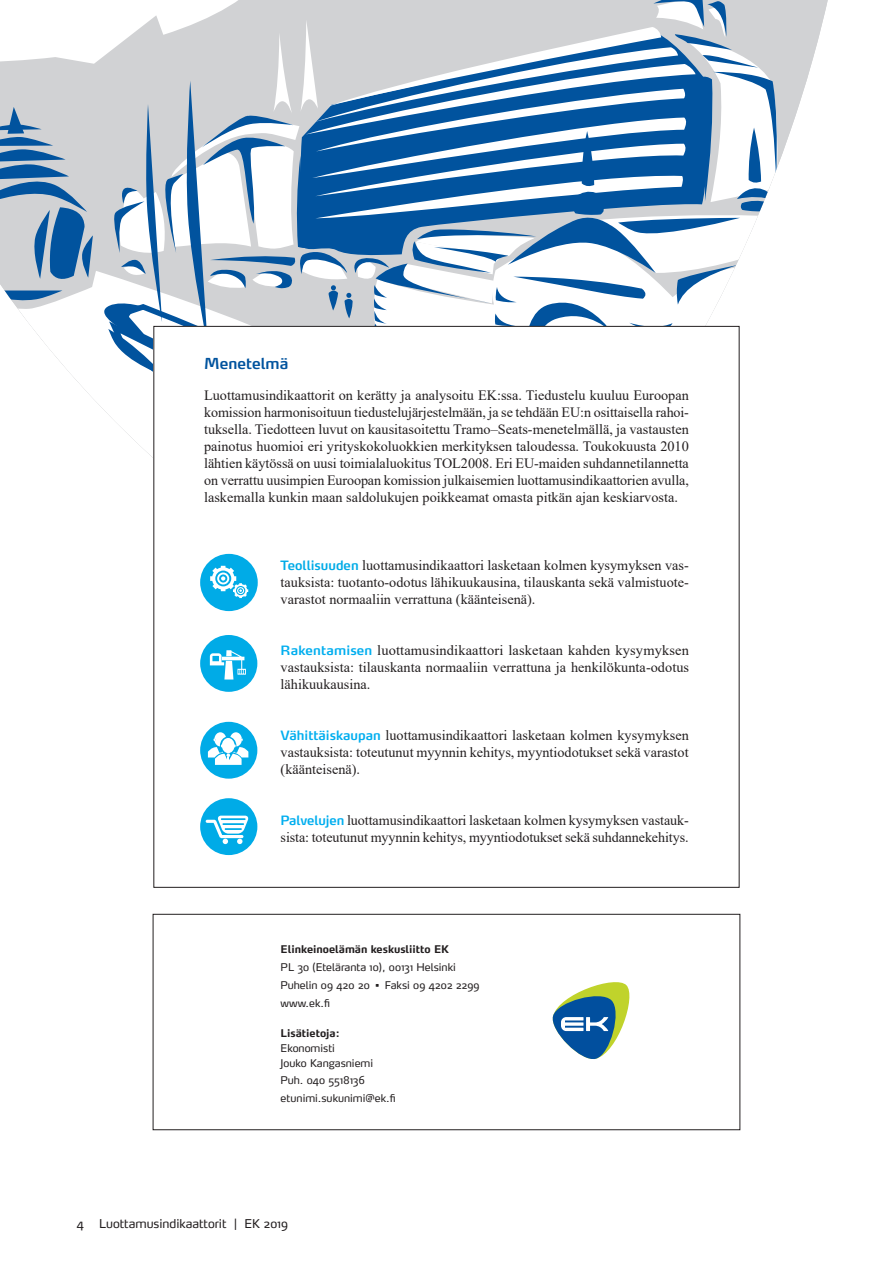
<style>
.page{position:relative;width:893px;height:1263px;background:#fff}
.page>*{position:absolute;margin:0;border:0;box-sizing:border-box;transform-origin:0 0}
.Leipä{font:600 15px "Max";color:#01539e}
.L_ensi{font:14.25px/17px "Times New Roman";color:#231f20;text-align:justify}
.t1{font:12px "Max";color:#231f20}
.ek_infoa{font:10.5px/18px "Max";color:#231f20}
.ek_infoa-2{font:700 10.5px "Max";color:#231f20}
.s1{font-family:"Max";font-weight:600;font-size:12.75px;color:#00abe7}
.s2{font-family:"Max";font-weight:600;font-size:12.75px;color:#00aeef}
.s3{font-family:"Max LF"}
</style>
<div class="page">
<div style="left:153px;top:914px;width:587px;height:216px;border:1px solid #231f20"></div>
<svg style="left:0;top:0;width:828px;height:420px"></svg>
<div style="left:154px;top:326px;width:585px;height:561px;background:#fff"></div>
<div style="left:200px;top:554px;width:58px;height:57px;background:#00abe7;border-radius:50%"></div>
<svg style="left:210px;top:566px;width:38px;height:32px"></svg>
<div style="left:200px;top:635px;width:57px;height:57px;background:#00abe7;border-radius:50%"></div>
<svg style="left:210px;top:650px;width:36px;height:29px"></svg>
<div style="left:200px;top:722px;width:57px;height:57px;background:#00abe7;border-radius:50%"></div>
<svg style="left:208px;top:732px;width:40px;height:33px"></svg>
<div style="left:200px;top:798px;width:57px;height:57px;background:#00abe7;border-radius:50%"></div>
<svg style="left:206px;top:816px;width:43px;height:28px"></svg>
<svg style="left:552px;top:982px;width:78px;height:77px"></svg>
<p class="Leipä" style="left:204px;top:354px;width:86px">Menetelmä</p>
<p class="L_ensi" style="left:204px;top:386px;width:486px">Luottamusindikaattorit on kerätty ja analysoitu EK:ssa. Tiedustelu kuuluu Euroopan komission harmonisoituun tiedustelujärjestelmään, ja se tehdään EU:n osittaisella rahoi&shy;tuksella. Tiedotteen luvut on kausitasoitettu Tramo–Seats-menetelmällä, ja vastausten painotus huomioi eri yrityskokoluokkien merkityksen taloudessa. Toukokuusta 2010 lähtien käytössä on uusi toimialaluokitus TOL2008. Eri EU-maiden suhdannetilannetta on verrattu uusimpien Euroopan komission julkaisemien luottamusindikaattorien avulla, laskemalla kunkin maan saldolukujen poikkeamat omasta pitkän ajan keskiarvosta.</p>
<p class="L_ensi" style="left:281px;top:556px;width:410px"><span class="s1">Teollisuuden</span> luottamusindikaattori lasketaan kolmen kysymyksen vas&shy;tauksista: tuotanto-odotus lähikuukausina, tilauskanta sekä valmistuote&shy;varastot normaaliin verrattuna (käänteisenä).</p>
<p class="L_ensi" style="left:281px;top:641px;width:410px"><span class="s2">Rakentamisen</span> luottamusindikaattori lasketaan kahden kysymyksen vastauksista: tilauskanta normaaliin verrattuna ja henkilökunta-odotus lähikuukausina.</p>
<p class="L_ensi" style="left:281px;top:726px;width:410px"><span class="s2">Vähittäiskaupan</span> luottamusindikaattori lasketaan kolmen kysymyksen vastauksista: toteutunut myynnin kehitys, myyntiodotukset sekä varastot (käänteisenä).</p>
<p class="L_ensi" style="left:281px;top:811px;width:410px"><span class="s2">Palvelujen</span> luottamusindikaattori lasketaan kolmen kysymyksen vastauk&shy;sista: toteutunut myynnin kehitys, myyntiodotukset sekä suhdannekehitys.</p>
<p class="ek_infoa-2" style="left:281px;top:942px;width:170px">Elinkeinoelämän keskusliitto EK</p>
<p class="ek_infoa" style="left:281px;top:957px;width:177px">PL 30 (Eteläranta 10), 00131 Helsinki</p>
<p class="ek_infoa" style="left:281px;top:975px;width:200px">Puhelin 09 420 20 • Faksi 09 4202 2299 www.ek.fi</p>
<p class="ek_infoa-2" style="left:281px;top:1027px;width:60px">Lisätietoja:</p>
<p class="ek_infoa" style="left:281px;top:1041px;width:94px;line-height:15px">Ekonomisti<br>Jouko Kangasniemi</p>
<p class="ek_infoa" style="left:281px;top:1071px;width:86px">Puh. 040 5518136</p>
<p class="ek_infoa" style="left:281px;top:1088px;width:117px">etunimi.sukunimi@ek.fi</p>
<p class="t1" style="left:77px;top:1216px;width:9px">4</p>
<p class="t1" style="left:99px;top:1216px;width:190px">Luottamusindikaattorit <span class="s3">|</span> EK 2019</p>
</div>
